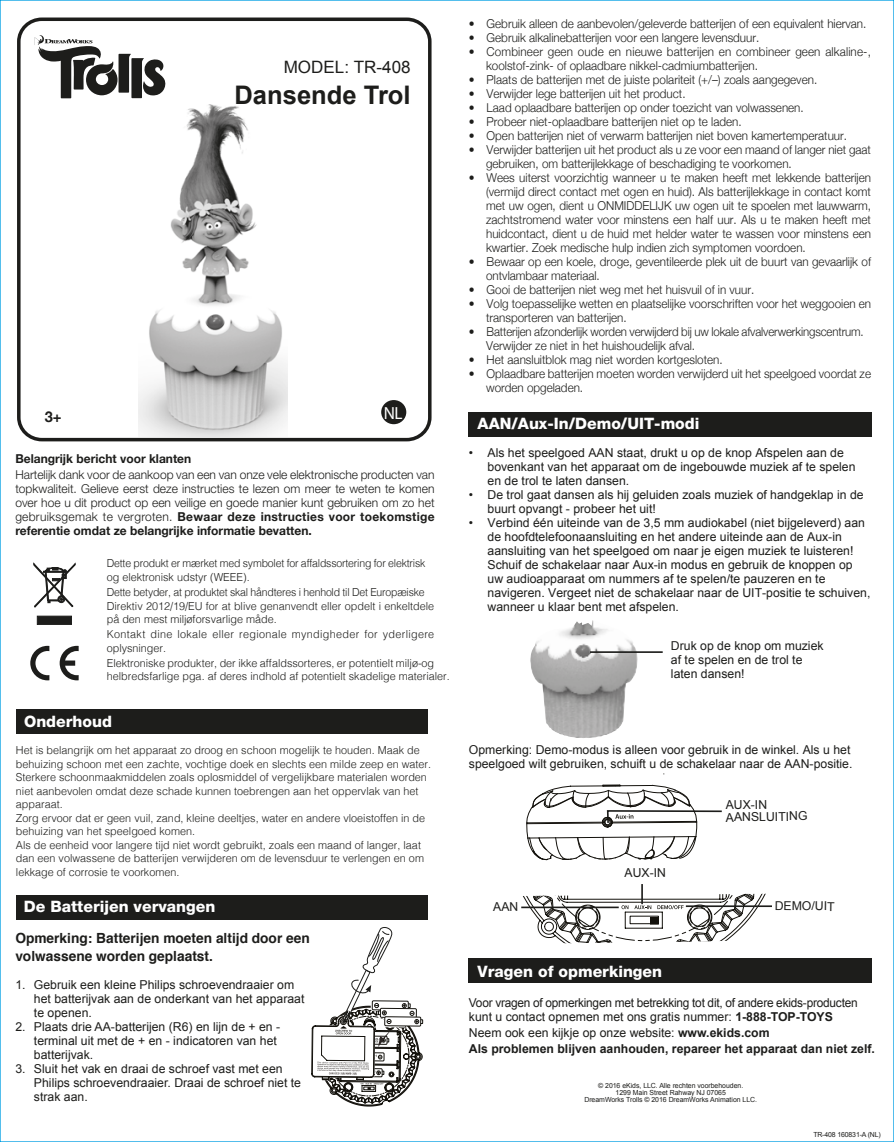
<style>
.page{position:relative;width:894px;height:1142px;background:#fff}
.page>*{position:absolute;margin:0;border:0;box-sizing:border-box;transform-origin:0 0}
.t1{font:700 25.55px "Arial";color:#1d1d1b}
.t2{font:17.68px "Myriad Pro";color:#fff}
.t3{font:16.97px "Arial";color:#1d1d1b}
.t4{font:800 15.75px "Helvetica Neue";color:#fff}
.t5{font:700 14.88px "Helvetica Neue";color:#1d1d1b}
.t6{font:700 14px/17.5px "Helvetica";color:#1d1d1b}
.t7{font:300 12.25px/14px "Helvetica Neue";color:#1d1d1b;scale:.95 1}
.t8{font:12.25px/14px "Arial";color:#1d1d1b}
.t9{font:300 12.25px/14px "Helvetica Neue";color:#1d1d1b;text-align:justify}
.t10{font:12.25px/14px "Arial";letter-spacing:-.02em;color:#1d1d1b}
.t11{font:300 12.25px/14px "Helvetica Neue";color:#1d1d1b;scale:.93 1}
.t12{font:700 12.25px/15.8px "Arial";color:#1d1d1b}
.t13{font:700 12.25px "Helvetica Neue";color:#1d1d1b}
.t14{font:300 11.03px/13.5px "Helvetica";color:#1d1d1b}
.t15{font:300 11.03px/13.5px "Helvetica";color:#1d1d1b;scale:.95 1}
.t16{font:300 11.03px/13.5px "Helvetica";letter-spacing:.03em;color:#1d1d1b}
.t17{font:7px/7px "Arial";letter-spacing:-.005em;color:#1d1d1b;text-align:center}
.s1{font-weight:700}
.s2{font-weight:400}
</style>
<div class="page">
<div style="left:381px;top:400px;width:25px;height:24px;background:#1d1d1b;border-radius:50%"></div>
<div style="left:16px;top:709px;width:411px;height:24px;background:#1d1d1b"></div>
<img style="left:138px;top:104px;width:149px;height:332px">
<div style="left:16px;top:894px;width:411px;height:25px;background:#1d1d1b"></div>
<div style="left:469px;top:412px;width:402px;height:24px;background:#1d1d1b"></div>
<div style="left:469px;top:958px;width:402px;height:24px;background:#1d1d1b"></div>
<div style="left:17px;top:18px;width:414px;height:423px;border:4px solid #1d1d1b;border-radius:23px"></div>
<svg style="left:34px;top:35px;width:132px;height:63px"></svg>
<div style="left:37px;top:616px;width:35px;height:8px;background:#1d1d1b;border:1px solid #1d1d1b"></div>
<svg style="left:33px;top:562px;width:42px;height:45px"></svg>
<svg style="left:60px;top:645px;width:19px;height:35px"></svg>
<svg style="left:30px;top:645px;width:19px;height:35px"></svg>
<svg style="left:311px;top:927px;width:112px;height:179px"></svg>
<img style="left:530px;top:620px;width:108px;height:118px">
<svg style="left:526px;top:784px;width:196px;height:76px"></svg>
<hr style="left:590px;top:651px;width:72px;height:2px;background:#1d1d1b">
<svg style="left:521px;top:884px;width:251px;height:60px"></svg>
<h3 class="t3" style="left:284px;top:56px;width:128px">MODEL: TR-408</h3>
<p class="t5" style="left:45px;top:405px;width:18px">3+</p>
<h1 class="t1" style="left:234px;top:78px;width:178px">Dansende Trol</h1>
<h2 class="t2" style="left:384px;top:403px;width:20px">NL</h2>
<p class="t13" style="left:15px;top:449px;width:177px">Belangrijk bericht voor klanten</p>
<p class="t9" style="left:15px;top:467px;width:420px">Hartelijk dank voor de aankoop van een van onze vele elektronische producten van topkwaliteit. Gelieve eerst deze instructies te lezen om meer te weten te komen over hoe u dit product op een veilige en goede manier kunt gebruiken om zo het gebruiksgemak te vergroten. <span class="s1">Bewaar deze instructies voor toekomstige referentie omdat ze belangrijke informatie bevatten.</span></p>
<p class="t15" style="left:107px;top:556px;width:337px">Dette produkt er mærket med symbolet for affaldssortering for elektrisk og elektronisk udstyr (WEEE).</p>
<p class="t15" style="left:107px;top:584px;width:346px">Dette betyder, at produktet skal håndteres i henhold til Det Europæiske<br>Direktiv 2012/19/EU for at blive genanvendt eller opdelt i enkeltdele på den mest miljøforsvarlige måde.</p>
<p class="t16" style="left:107px;top:626px;width:329px">Kontakt dine lokale eller regionale myndigheder for yderligere oplysninger.</p>
<p class="t14" style="left:107px;top:655px;width:344px">Elektroniske produkter, der ikke affaldssorteres, er potentielt miljø-og helbredsfarlige pga. af deres indhold af potentielt skadelige materialer.</p>
<p class="t4" style="left:24px;top:711px;width:89px">Onderhoud</p>
<p class="t14" style="left:16px;top:742px;width:416px">Het is belangrijk om het apparaat zo droog en schoon mogelijk te houden. Maak de behuizing schoon met een zachte, vochtige doek en slechts een milde zeep en water.<br>Sterkere schoonmaakmiddelen zoals oplosmiddel of vergelijkbare materialen worden niet aanbevolen omdat deze schade kunnen toebrengen aan het oppervlak van het apparaat.<br>Zorg ervoor dat er geen vuil, zand, kleine deeltjes, water en andere vloeistoffen in de behuizing van het speelgoed komen.<br>Als de eenheid voor langere tijd niet wordt gebruikt, zoals een maand of langer, laat dan een volwassene de batterijen verwijderen om de levensduur te verlengen en om lekkage of corrosie te voorkomen.</p>
<p class="t4" style="left:24px;top:896px;width:193px">De Batterijen vervangen</p>
<p class="t6" style="left:15px;top:929px;width:296px">Opmerking: Batterijen moeten altijd door een volwassene worden geplaatst.</p>
<p class="t8" style="left:34px;top:977px;width:272px;text-indent:-19px">1. Gebruik een kleine Philips schroevendraaier om het batterijvak aan de onderkant van het apparaat te openen.</p>
<p class="t8" style="left:34px;top:1019px;width:248px;text-indent:-19px">2. Plaats drie AA-batterijen (R6) en lijn de + en - terminal uit met de + en - indicatoren van het batterijvak.</p>
<p class="t8" style="left:34px;top:1061px;width:268px;text-indent:-19px">3. Sluit het vak en draai de schroef vast met een<br>Philips schroevendraaier. Draai de schroef niet te strak aan.</p>
<p class="t7" style="left:469px;top:16px;width:420px">• Gebruik alleen de aanbevolen/geleverde batterijen of een equivalent hiervan.</p>
<p class="t7" style="left:469px;top:30px;width:307px">• Gebruik alkalinebatterijen voor een langere levensduur.</p>
<p class="t7" style="left:486px;top:44px;width:406px;text-indent:-17px">• Combineer geen oude en nieuwe batterijen en combineer geen alkaline-, koolstof-zink- of oplaadbare nikkel-cadmiumbatterijen.</p>
<p class="t7" style="left:469px;top:72px;width:368px">• Plaats de batterijen met de juiste polariteit (+/–) zoals aangegeven.</p>
<p class="t7" style="left:469px;top:86px;width:229px">• Verwijder lege batterijen uit het product.</p>
<p class="t7" style="left:469px;top:100px;width:354px">• Laad oplaadbare batterijen op onder toezicht van volwassenen.</p>
<p class="t7" style="left:469px;top:114px;width:288px">• Probeer niet-oplaadbare batterijen niet op te laden.</p>
<p class="t7" style="left:469px;top:128px;width:399px">• Open batterijen niet of verwarm batterijen niet boven kamertemperatuur.</p>
<p class="t7" style="left:486px;top:142px;width:406px;text-indent:-17px">• Verwijder batterijen uit het product als u ze voor een maand of langer niet gaat gebruiken, om batterijlekkage of beschadiging te voorkomen.</p>
<p class="t7" style="left:486px;top:170px;width:406px;text-align:justify;text-indent:-17px">• Wees uiterst voorzichtig wanneer u te maken heeft met lekkende batterijen (vermijd direct contact met ogen en huid). Als batterijlekkage in contact komt met uw ogen, dient u ONMIDDELIJK uw ogen uit te spoelen met lauwwarm, zachtstromend water voor minstens een half uur. Als u te maken heeft met huidcontact, dient u de huid met helder water te wassen voor minstens een kwartier. Zoek medische hulp indien zich symptomen voordoen.</p>
<p class="t7" style="left:486px;top:254px;width:406px;text-indent:-17px">• Bewaar op een koele, droge, geventileerde plek uit de buurt van gevaarlijk of ontvlambaar materiaal.</p>
<p class="t7" style="left:469px;top:282px;width:302px">• Gooi de batterijen niet weg met het huisvuil of in vuur.</p>
<p class="t7" style="left:486px;top:296px;width:406px;text-indent:-17px">• Volg toepasselijke wetten en plaatselijke voorschriften voor het weggooien en transporteren van batterijen.</p>
<p class="t11" style="left:486px;top:324px;width:407px;text-indent:-17px">• Batterijen afzonderlijk worden verwijderd bij uw lokale afvalverwerkingscentrum.<br>Verwijder ze niet in het huishoudelijk afval.</p>
<p class="t7" style="left:469px;top:352px;width:268px">• Het aansluitblok mag niet worden kortgesloten.</p>
<p class="t7" style="left:486px;top:366px;width:406px;text-indent:-17px">• Oplaadbare batterijen moeten worden verwijderd uit het speelgoed voordat ze worden opgeladen.</p>
<p class="t4" style="left:477px;top:413px;width:223px">AAN/Aux-In/Demo/UIT-modi</p>
<p class="t8" style="left:487px;top:445px;width:369px;text-indent:-19px">• Als het speelgoed AAN staat, drukt u op de knop Afspelen aan de bovenkant van het apparaat om de ingebouwde muziek af te spelen en de trol te laten dansen.</p>
<p class="t8" style="left:487px;top:487px;width:377px;text-indent:-19px">• De trol gaat dansen als hij geluiden zoals muziek of handgeklap in de buurt opvangt - probeer het uit!</p>
<p class="t8" style="left:487px;top:515px;width:384px;text-indent:-19px">• Verbind één uiteinde van de 3,5 mm audiokabel (niet bijgeleverd) aan de hoofdtelefoonaansluiting en het andere uiteinde aan de Aux-in aansluiting van het speelgoed om naar je eigen muziek te luisteren!<br>Schuif de schakelaar naar Aux-in modus en gebruik de knoppen op uw audioapparaat om nummers af te spelen/te pauzeren en te navigeren. Vergeet niet de schakelaar naar de UIT-positie te schuiven, wanneer u klaar bent met afspelen.</p>
<p class="t8" style="left:670px;top:638px;width:154px">Druk op de knop om muziek af te spelen en de trol te laten dansen!</p>
<p class="t8" style="left:469px;top:742px;width:385px">Opmerking: Demo-modus is alleen voor gebruik in de winkel. Als u het speelgoed wilt gebruiken, schuift u de schakelaar naar de AAN-positie.</p>
<p class="t8" style="left:624px;top:865px;width:43px;rotate:-1deg">AUX-IN</p>
<p class="t8" style="left:725px;top:798px;width:83px;line-height:12.2px;rotate:-1deg">AUX-IN<br>AANSLUITING</p>
<p class="t8" style="left:774px;top:898px;width:61px;rotate:1deg">DEMO/UIT</p>
<p class="t4" style="left:477px;top:962px;width:186px">Vragen of opmerkingen</p>
<p class="t10" style="left:469px;top:995px;width:390px">Voor vragen of opmerkingen met betrekking tot dit, of andere ekids-producten kunt u contact opnemen met ons gratis nummer: <span class="s1">1-888-TOP-TOYS</span></p>
<p class="t12" style="left:469px;top:1024px;width:407px"><span class="s2">Neem ook een kijkje op onze website:</span> www.ekids.com<br>Als problemen blijven aanhouden, repareer het apparaat dan niet zelf.</p>
<p class="t17" style="left:584px;top:1081px;width:174px">© 2016 eKids, LLC. Alle rechten voorbehouden.<br>1299 Main Street Rahway NJ 07065<br>DreamWorks Trolls © 2016 DreamWorks Animation LLC.</p>
<p class="t17" style="left:813px;top:1130px;width:69px">TR-408 160831-A (NL)</p>
</div>
